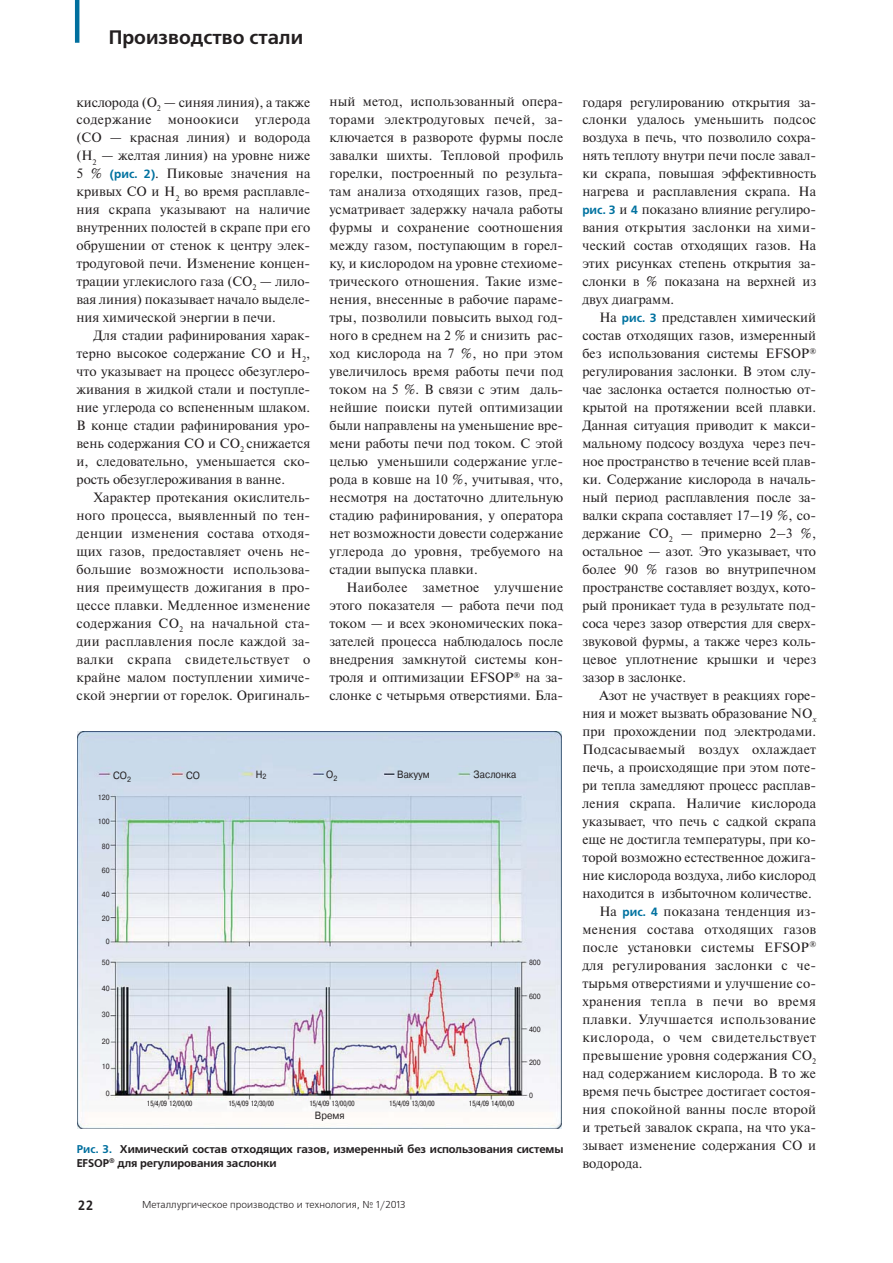
<style>
.page{position:relative;width:893px;height:1263px;background:#fff}
.page>*{position:absolute;margin:0;border:0;box-sizing:border-box;transform-origin:0 0}
.t1{font:700 19.5px "Free Set C";color:#231f20}
.t2{font:13.5px/18px "Newton C";letter-spacing:.01em;color:#231f20;text-align:justify}
.t3{font:13.5px "Newton C";letter-spacing:.04em;color:#231f20}
.t4{font:13.5px "Newton C";letter-spacing:.03em;color:#231f20}
.t5{font:700 13.5px "Free Set C";color:#231f20;scale:.9 1}
.t6{font:700 11.25px/13.5px "Free Set C";letter-spacing:-.01em;color:#231f20}
.t7{font:10.5px "Pragmatica C";color:#221e1f;scale:.9 1}
.t8{font:10.05px "Free Set C";color:#231f20}
.t9{font:7.5px "Pragmatica Cond C";color:#221e1f;scale:.96 1}
.t10{font:7.5px "Pragmatica C";color:#221e1f;scale:.9 1}
.s1{font-family:"Free Set C";font-weight:700;font-size:12px;color:#0072a0}
.s2{color:#006f9e}
</style>
<div class="page">
<hr style="left:75px;top:0;width:4px;height:43px;background:#006f9e">
<img style="left:77px;top:732px;width:485px;height:397px">
<h1 class="t1" style="left:109px;top:30px;width:196px">Производство стали</h1>
<p class="t2" style="left:77px;top:94px;width:235px">кислорода (О<sub>2</sub> — синяя линия), а также содержание моноокиси углерода (СО — красная линия) и водорода (Н<sub>2</sub> — желтая линия) на уровне ниже 5 % <span class="s1">(рис. 2)</span>. Пиковые значения на кривых СО и Н<sub>2</sub> во время расплавле&shy;ния скрапа указывают на наличие внутренних полостей в скрапе при его обрушении от стенок к центру элек&shy;тродуговой печи. Изменение концен&shy;трации углекислого газа (СО<sub>2</sub> — лило&shy;вая линия) показывает начало выделе&shy;ния химической энергии в печи.</p>
<p class="t2" style="left:77px;top:328px;width:235px;text-indent:17px">Для стадии рафинирования харак&shy;терно высокое содержание СО и Н<sub>2</sub>, что указывает на процесс обезуглеро&shy;живания в жидкой стали и поступле&shy;ние углерода со вспененным шлаком.<br>В конце стадии рафинирования уро&shy;вень содержания СО и СО<sub>2</sub> снижается и, следовательно, уменьшается ско&shy;рость обезуглероживания в ванне.</p>
<p class="t2" style="left:77px;top:490px;width:235px;text-indent:17px">Характер протекания окислитель&shy;ного процесса, выявленный по тен&shy;денции изменения состава отходя&shy;щих газов, предоставляет очень не&shy;большие возможности использова&shy;ния преимуществ дожигания в про&shy;цессе плавки. Медленное изменение содержания СО<sub>2</sub> на начальной ста&shy;дии расплавления после каждой за&shy;валки скрапа свидетельствует о крайне малом поступлении химиче&shy;ской энергии от горелок. Оригиналь-</p>
<p class="t2" style="left:329px;top:94px;width:235px">ный метод, использованный опера&shy;торами электродуговых печей, за&shy;ключается в развороте фурмы после завалки шихты. Тепловой профиль горелки, построенный по результа&shy;там анализа отходящих газов, пред&shy;усматривает задержку начала работы фурмы и сохранение соотношения между газом, поступающим в горел&shy;ку, и кислородом на уровне стехиоме&shy;трического отношения. Такие изме&shy;нения, внесенные в рабочие параме&shy;тры, позволили повысить выход год&shy;ного в среднем на 2 % и снизить рас&shy;ход кислорода на 7 %, но при этом увеличилось время работы печи под током на 5 %. В связи с этим даль&shy;нейшие поиски путей оптимизации были направлены на уменьшение вре&shy;мени работы печи под током. С этой целью уменьшили содержание угле&shy;рода в ковше на 10 %, учитывая, что, несмотря на достаточно длительную стадию рафинирования, у оператора нет возможности довести содержание углерода до уровня, требуемого на стадии выпуска плавки.</p>
<p class="t2" style="left:329px;top:580px;width:235px;text-indent:17px">Наиболее заметное улучшение этого показателя — работа печи под током — и всех экономических пока&shy;зателей процесса наблюдалось после внедрения замкнутой системы кон&shy;троля и оптимизации EFSOP<sup>®</sup> на за&shy;слонке с четырьмя отверстиями. Бла-</p>
<p class="t7" style="left:113px;top:771px;width:21px">CO<sub>2</sub></p>
<p class="t7" style="left:186px;top:771px;width:17px">CO</p>
<p class="t7" style="left:256px;top:770px;width:13px">H<sub>2</sub></p>
<p class="t7" style="left:326px;top:771px;width:14px">O<sub>2</sub></p>
<p class="t7" style="left:397px;top:770px;width:38px">Вакуум</p>
<p class="t7" style="left:474px;top:770px;width:49px">Заслонка</p>
<p class="t10" style="left:98px;top:795px;width:15px">120</p>
<p class="t10" style="left:98px;top:819px;width:15px">100</p>
<p class="t10" style="left:102px;top:843px;width:10px">80</p>
<p class="t10" style="left:102px;top:867px;width:10px">60</p>
<p class="t10" style="left:102px;top:892px;width:10px">40</p>
<p class="t10" style="left:102px;top:916px;width:10px">20</p>
<p class="t10" style="left:106px;top:938px;width:6px">0</p>
<p class="t10" style="left:102px;top:959px;width:10px">50</p>
<p class="t10" style="left:529px;top:960px;width:15px">800</p>
<p class="t10" style="left:529px;top:993px;width:15px">600</p>
<p class="t10" style="left:529px;top:1026px;width:15px">400</p>
<p class="t10" style="left:529px;top:1059px;width:15px">200</p>
<p class="t10" style="left:529px;top:1092px;width:6px">0</p>
<p class="t10" style="left:102px;top:986px;width:10px">40</p>
<p class="t10" style="left:102px;top:1012px;width:10px">30</p>
<p class="t10" style="left:102px;top:1038px;width:10px">20</p>
<p class="t10" style="left:102px;top:1064px;width:10px">10</p>
<p class="t10" style="left:106px;top:1091px;width:6px">0</p>
<p class="t9" style="left:147px;top:1099px;width:49px">15/4/09 12/00/00</p>
<p class="t9" style="left:228px;top:1099px;width:49px">15/4/09 12/30/00</p>
<p class="t9" style="left:309px;top:1099px;width:49px">15/4/09 13/00/00</p>
<p class="t9" style="left:389px;top:1099px;width:49px">15/4/09 13/30/00</p>
<p class="t9" style="left:469px;top:1099px;width:49px">15/4/09 14/00/00</p>
<p class="t7" style="left:315px;top:1111px;width:34px">Время</p>
<p class="t6" style="left:77px;top:1144px;width:488px"><span class="s2">Рис. 3.</span> Химический состав отходящих газов, измеренный без использования системы<br>EFSOP<sup>®</sup> для регулирования заслонки</p>
<p class="t5" style="left:78px;top:1201px;width:18px">22</p>
<p class="t8" style="left:142px;top:1200px;width:265px">Металлургическое производство и технология, № 1/2013</p>
<p class="t2" style="left:582px;top:94px;width:235px">годаря регулированию открытия за&shy;слонки удалось уменьшить подсос воздуха в печь, что позволило сохра&shy;нять теплоту внутри печи после завал&shy;ки скрапа, повышая эффективность нагрева и расплавления скрапа. На <span class="s1">рис. 3</span> и <span class="s1">4</span> показано влияние регулиро&shy;вания открытия заслонки на хими&shy;ческий состав отходящих газов. На этих рисунках степень открытия за&shy;слонки в % показана на верхней из двух диаграмм.</p>
<p class="t2" style="left:582px;top:310px;width:235px;text-indent:17px">На <span class="s1">рис. 3</span> представлен химический состав отходящих газов, измеренный без использования системы EFSOP<sup>® </sup>регулирования заслонки. В этом слу&shy;чае заслонка остается полностью от&shy;крытой на протяжении всей плавки.<br>Данная ситуация приводит к макси&shy;мальному подсосу воздуха через печ&shy;ное пространство в течение всей плав&shy;ки. Содержание кислорода в началь&shy;ный период расплавления после за&shy;валки скрапа составляет 17–19 %, со&shy;держание СО<sub>2</sub> — примерно 2–3 %, остальное — азот. Это указывает, что более 90 % газов во внутрипечном пространстве составляет воздух, кото&shy;рый проникает туда в результате под&shy;соса через зазор отверстия для сверх&shy;звуковой фурмы, а также через коль&shy;цевое уплотнение крышки и через зазор в заслонке.</p>
<p class="t2" style="left:599px;top:688px;width:218px">Азот не участвует в реакциях горе-</p>
<p class="t2" style="left:582px;top:706px;width:235px">ния и может вызвать образование NO<sub>x</sub></p>
<p class="t2" style="left:582px;top:724px;width:235px">при прохождении под электродами.</p>
<p class="t2" style="left:582px;top:742px;width:235px">Подсасываемый воздух охлаждает</p>
<p class="t2" style="left:582px;top:760px;width:235px">печь, а происходящие при этом поте-</p>
<p class="t2" style="left:582px;top:778px;width:235px">ри тепла замедляют процесс расплав-</p>
<p class="t2" style="left:582px;top:796px;width:235px">ления скрапа. Наличие кислорода</p>
<p class="t2" style="left:582px;top:814px;width:235px">указывает, что печь с садкой скрапа</p>
<p class="t2" style="left:582px;top:832px;width:235px">еще не достигла температуры, при ко-</p>
<p class="t2" style="left:582px;top:850px;width:235px">торой возможно естественное дожига-</p>
<p class="t2" style="left:582px;top:868px;width:235px">ние кислорода воздуха, либо кислород</p>
<p class="t2" style="left:582px;top:886px;width:231px">находится в избыточном количестве.</p>
<p class="t2" style="left:599px;top:904px;width:218px">На <span class="s1">рис. 4</span> показана тенденция из-</p>
<p class="t2" style="left:582px;top:922px;width:235px">менения состава отходящих газов</p>
<p class="t2" style="left:582px;top:940px;width:235px">после установки системы EFSOP<sup>®</sup></p>
<p class="t2" style="left:582px;top:958px;width:235px">для регулирования заслонки с че-</p>
<p class="t2" style="left:582px;top:976px;width:235px">тырьмя отверстиями и улучшение со-</p>
<p class="t3" style="left:582px;top:997px;width:235px">хранения тепла в печи во время</p>
<p class="t4" style="left:582px;top:1015px;width:235px">плавки. Улучшается использование</p>
<p class="t3" style="left:582px;top:1033px;width:235px">кислорода, о чем свидетельствует</p>
<p class="t2" style="left:582px;top:1048px;width:235px">превышение уровня содержания СО<sub>2</sub></p>
<p class="t2" style="left:582px;top:1065px;width:235px">над содержанием кислорода. В то же</p>
<p class="t2" style="left:582px;top:1083px;width:235px">время печь быстрее достигает состоя-</p>
<p class="t2" style="left:582px;top:1101px;width:235px">ния спокойной ванны после второй</p>
<p class="t2" style="left:582px;top:1119px;width:235px">и третьей завалок скрапа, на что ука-</p>
<p class="t2" style="left:582px;top:1137px;width:235px">зывает изменение содержания СО и</p>
<p class="t2" style="left:582px;top:1155px;width:62px">водорода.</p>
</div>
